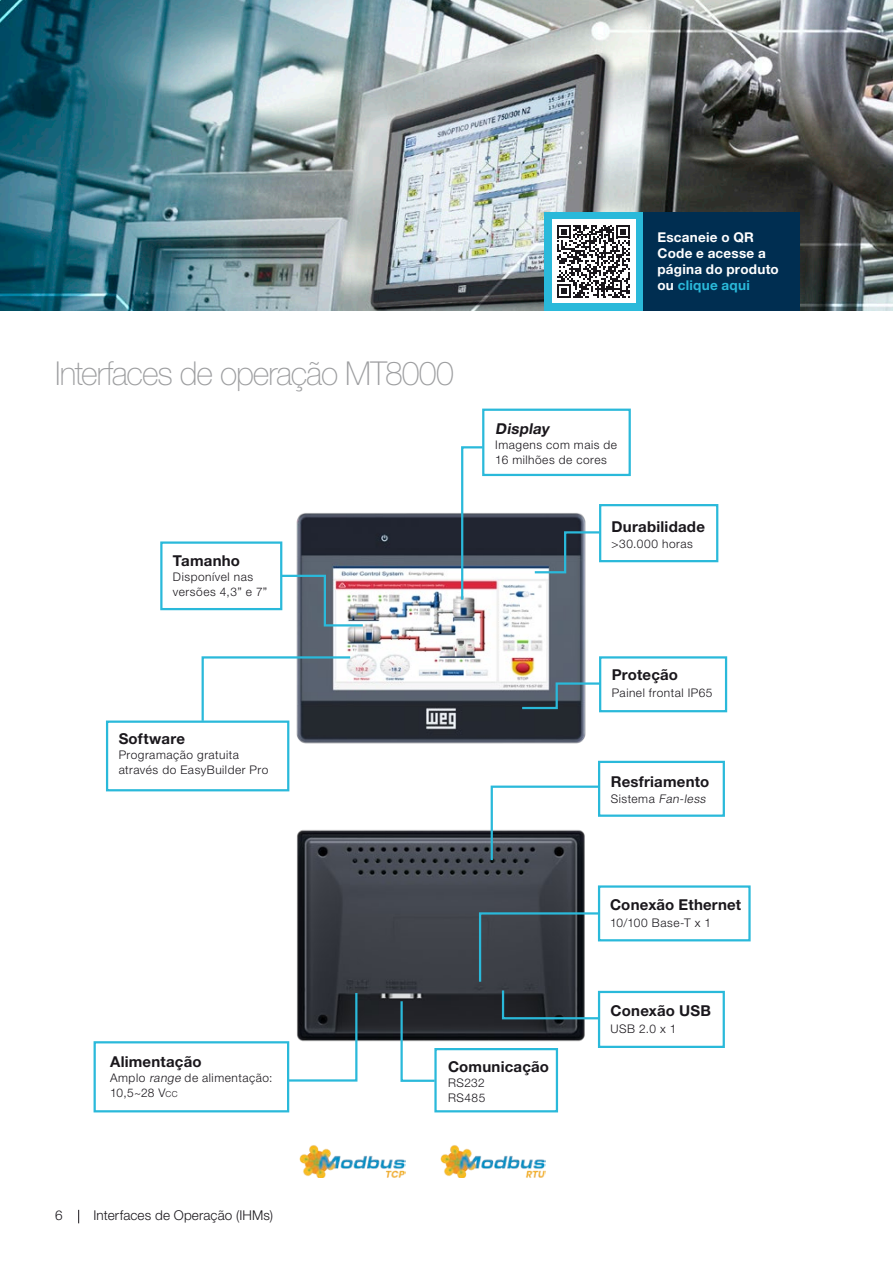
<style>
.page{position:relative;width:893px;height:1263px;background:#fff}
.page>*{position:absolute;margin:0;border:0;box-sizing:border-box;transform-origin:0 0}
.t1{font:100 33px "Helvetica Neue LT Pro";letter-spacing:-.035em;color:#9d9ea0}
.t2{font:700 15px "Helvetica Neue LT Pro";letter-spacing:.015em;color:#1a171c}
.t3{font:italic 700 15px "Helvetica Neue LT Pro";color:#1a171c}
.t4{font:700 13.5px/16.2px "Helvetica Neue LT Pro";letter-spacing:.02em;color:#fff}
.t5{font:300 13.5px "Helvetica Neue LT Pro";letter-spacing:.01em;color:#1a171c}
.t6{font:300 11.85px/15px "Helvetica Neue LT Pro";letter-spacing:.045em;color:#1a171c}
.t7{font:italic 300 11.85px "Helvetica Neue LT Pro";color:#1a171c}
.s1{color:#2ab9da}
.s2{font-style:normal}
.s3{font-style:italic}
.s4{font-size:8.4px}
</style>
<div class="page">
<svg style="left:78px;top:1210px;width:1px;height:13px"></svg>
<div style="left:599px;top:656px;width:128px;height:56px;border:2px solid #2ab9da"></div>
<img style="left:289px;top:513px;width:297px;height:234px">
<img style="left:0;top:0;width:893px;height:310px">
<svg style="left:460px;top:446px;width:25px;height:156px"></svg>
<div style="left:482px;top:409px;width:149px;height:67px;border:2px solid #2ab9da"></div>
<div style="left:599px;top:504px;width:119px;height:58px;border:2px solid #2ab9da"></div>
<div style="left:106px;top:720px;width:183px;height:71px;border:2px solid #2ab9da"></div>
<div style="left:160px;top:541px;width:122px;height:69px;border:2px solid #2ab9da"></div>
<svg style="left:280px;top:574px;width:85px;height:54px"></svg>
<svg style="left:532px;top:530px;width:69px;height:44px"></svg>
<svg style="left:520px;top:681px;width:82px;height:29px"></svg>
<img style="left:297px;top:830px;width:288px;height:211px">
<div style="left:598px;top:761px;width:127px;height:56px;border:2px solid #2ab9da"></div>
<div style="left:598px;top:885px;width:153px;height:56px;border:2px solid #2ab9da"></div>
<div style="left:598px;top:991px;width:127px;height:57px;border:2px solid #2ab9da"></div>
<div style="left:94px;top:1041px;width:195px;height:71px;border:2px solid #2ab9da"></div>
<svg style="left:489px;top:784px;width:111px;height:78px"></svg>
<svg style="left:478px;top:911px;width:122px;height:109px;background:#49545b"></svg>
<div style="left:434px;top:1048px;width:124px;height:64px;border:2px solid #2ab9da"></div>
<svg style="left:399px;top:999px;width:38px;height:84px"></svg>
<svg style="left:287px;top:991px;width:72px;height:92px"></svg>
<svg style="left:200px;top:655px;width:152px;height:68px"></svg>
<img style="left:300px;top:1145px;width:105px;height:33px">
<img style="left:440px;top:1145px;width:106px;height:33px">
<div style="left:544px;top:212px;width:99px;height:98px;background:#2ab9da"></div>
<div style="left:643px;top:212px;width:156px;height:98px;background:#002e51"></div>
<div style="left:552px;top:219px;width:83px;height:84px;background:#fff"></div>
<svg style="left:557px;top:225px;width:73px;height:72px"></svg>
<h1 class="t1" style="left:55px;top:354px;width:400px">Interfaces de operação MT8000</h1>
<p class="t2" style="left:173px;top:551px;width:69px">Tamanho</p>
<p class="t6" style="left:173px;top:569px;width:96px">Disponível nas versões 4,3” e 7”</p>
<p class="t2" style="left:119px;top:729px;width:68px">Software</p>
<p class="t6" style="left:119px;top:747px;width:151px">Programação gratuita através do EasyBuilder Pro</p>
<p class="t4" style="left:657px;top:228px;width:123px">Escaneie o QR<br>Code e acesse a página do produto ou <span class="s1">clique aqui</span></p>
<p class="t3" style="left:495px;top:419px;width:55px">Display</p>
<p class="t6" style="left:495px;top:437px;width:123px">Imagens com mais de<br>16 milhões de cores</p>
<p class="t2" style="left:612px;top:517px;width:95px">Durabilidade</p>
<p class="t6" style="left:612px;top:536px;width:83px">&gt;30.000 horas</p>
<p class="t2" style="left:612px;top:665px;width:68px">Proteção</p>
<p class="t6" style="left:612px;top:685px;width:102px">Painel frontal IP65</p>
<p class="t2" style="left:611px;top:772px;width:100px">Resfriamento</p>
<p class="t7" style="left:611px;top:792px;width:99px"><span class="s2">S i ste m a</span> Fan-less</p>
<p class="t2" style="left:610px;top:895px;width:133px">Conexão Ethernet</p>
<p class="t6" style="left:610px;top:915px;width:103px">10/100 Base-T x 1</p>
<p class="t2" style="left:611px;top:1001px;width:102px">Conexão USB</p>
<p class="t6" style="left:611px;top:1021px;width:67px">USB 2.0 x 1</p>
<p class="t2" style="left:110px;top:1052px;width:93px">Alimentação</p>
<p class="t6" style="left:110px;top:1070px;width:164px">Amplo <span class="s3">range</span> de alimentação:<br>10,5~28 V<span class="s4">cc</span></p>
<p class="t5" style="left:55px;top:1207px;width:9px">6</p>
<p class="t5" style="left:94px;top:1207px;width:181px">Interfaces de Operação (IHMs)</p>
<p class="t2" style="left:448px;top:1057px;width:102px">Comunicação</p>
<p class="t6" style="left:448px;top:1075px;width:39px">RS232<br>RS485</p>
</div>
